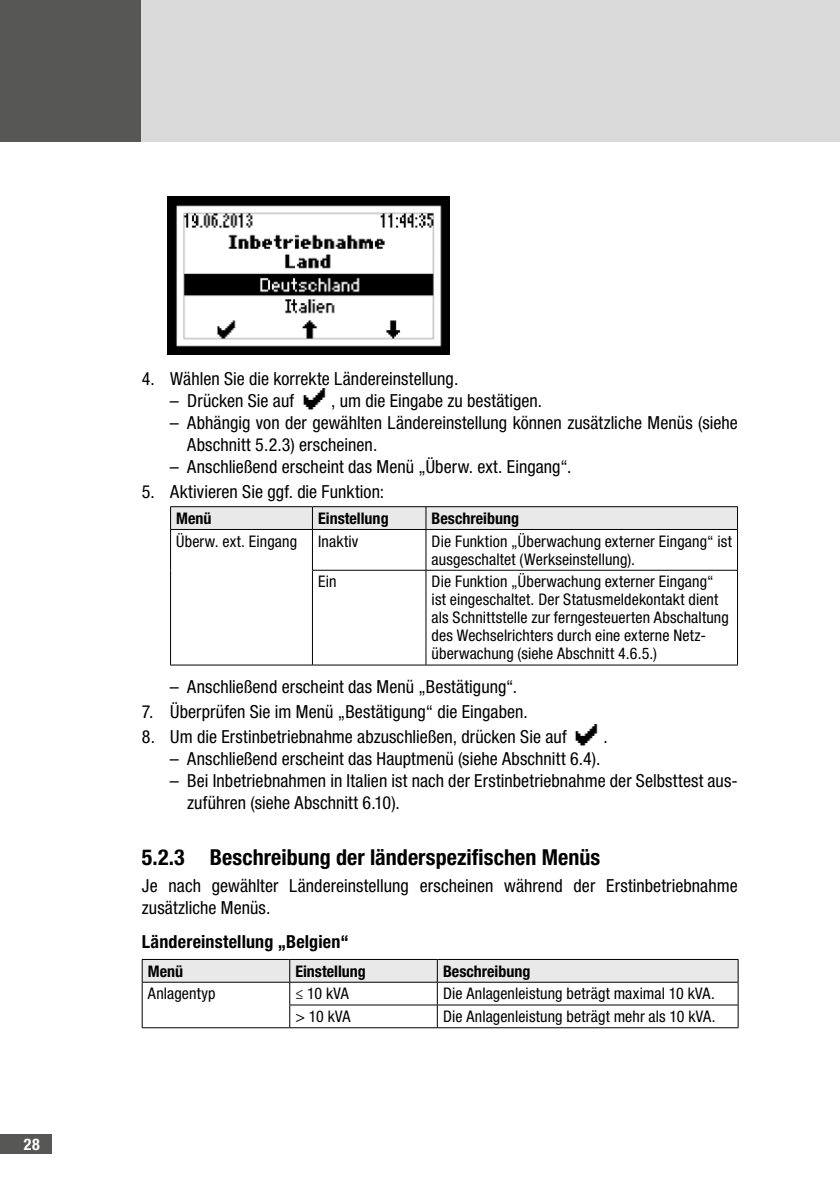
<style>
.page{position:relative;width:840px;height:1191px;background:#fff}
.page>*{position:absolute;margin:0;border:0;box-sizing:border-box;transform-origin:0 0}
.t1{font:700 condensed 22px "Helvetica Neue LT Std";letter-spacing:.005em;color:#000}
.t2{font:condensed 18px/22px "Helvetica Neue LT Std";color:#000}
.t3{font:700 condensed 18px "Helvetica Neue LT Std";letter-spacing:.01em;color:#000}
.t4{font:condensed 16px/18px "Helvetica Neue LT Std";letter-spacing:.005em;color:#000}
.t5{font:700 condensed 16px "Helvetica Neue LT Std";color:#000}
.t6{font:700 condensed 16px "Helvetica Neue LT Std";color:#fff}
</style>
<div class="page">
<div style="left:0;top:0;width:142px;height:142px;background:#575756"></div>
<div style="left:142px;top:0;width:697px;height:142px;background:#dadada"></div>
<div style="left:0;top:1134px;width:51px;height:20px;background:#575756"></div>
<img style="left:167px;top:196px;width:282px;height:158px">
<img style="left:303px;top:389px;width:23px;height:21px">
<svg style="left:313px;top:530px;width:423px;height:134px"></svg>
<hr style="left:170px;top:506px;width:142px;height:1px;background:#000">
<hr style="left:312px;top:506px;width:113px;height:1px;background:#000">
<hr style="left:425px;top:506px;width:312px;height:1px;background:#000">
<div style="left:170px;top:507px;width:567px;height:22px;background:#e9e9e9"></div>
<hr style="left:170px;top:529px;width:142px;height:1px;background:#000">
<hr style="left:170px;top:530px;width:1px;height:40px;background:#000">
<hr style="left:312px;top:529px;width:113px;height:1px;background:#000">
<hr style="left:312px;top:530px;width:1px;height:40px;background:#000">
<hr style="left:425px;top:529px;width:312px;height:1px;background:#000">
<hr style="left:425px;top:530px;width:1px;height:40px;background:#000">
<hr style="left:736px;top:530px;width:1px;height:40px;background:#000">
<hr style="left:170px;top:570px;width:1px;height:95px;background:#000">
<hr style="left:312px;top:570px;width:113px;height:1px;background:#000">
<hr style="left:312px;top:570px;width:1px;height:95px;background:#000">
<hr style="left:425px;top:570px;width:312px;height:1px;background:#000">
<hr style="left:425px;top:570px;width:1px;height:95px;background:#000">
<hr style="left:736px;top:570px;width:1px;height:95px;background:#000">
<hr style="left:170px;top:664px;width:142px;height:1px;background:#000">
<hr style="left:312px;top:664px;width:113px;height:1px;background:#000">
<hr style="left:425px;top:664px;width:312px;height:1px;background:#000">
<img style="left:575px;top:724px;width:23px;height:22px">
<hr style="left:142px;top:1027px;width:147px;height:1px;background:#000">
<svg style="left:142px;top:959px;width:596px;height:68px"></svg>
<hr style="left:289px;top:1027px;width:148px;height:1px;background:#000">
<hr style="left:437px;top:1027px;width:301px;height:1px;background:#000">
<p class="t6" style="left:24px;top:1134px;width:17px">28</p>
<p class="t2" style="left:142px;top:367px;width:318px">4. Wählen Sie die korrekte Ländereinstellung.</p>
<p class="t2" style="left:170px;top:389px;width:126px">– Drücken Sie auf</p>
<p class="t2" style="left:331px;top:389px;width:212px">, um die Eingabe zu bestätigen.</p>
<p class="t2" style="left:187px;top:411px;width:551px;text-indent:-17px">– Abhängig von der gewählten Ländereinstellung können zusätzliche Menüs (siehe<br>Abschnitt 5.2.3) erscheinen.</p>
<p class="t2" style="left:170px;top:455px;width:402px">– Anschließend erscheint das Menü „Überw. ext. Eingang“.</p>
<p class="t2" style="left:142px;top:480px;width:244px">5. Aktivieren Sie ggf. die Funktion:</p>
<p class="t5" style="left:176px;top:508px;width:37px">Menü</p>
<p class="t5" style="left:318px;top:508px;width:72px">Einstellung</p>
<p class="t5" style="left:431px;top:508px;width:89px">Beschreibung</p>
<p class="t4" style="left:176px;top:532px;width:122px">Überw. ext. Eingang</p>
<p class="t4" style="left:318px;top:532px;width:42px">Inaktiv</p>
<p class="t4" style="left:431px;top:532px;width:301px">Die Funktion „Überwachung externer Eingang“ ist ausgeschaltet (Werkseinstellung).</p>
<p class="t4" style="left:318px;top:572px;width:20px">Ein</p>
<p class="t4" style="left:431px;top:572px;width:298px">Die Funktion „Überwachung externer Eingang“ ist eingeschaltet. Der Statusmeldekontakt dient als Schnittstelle zur ferngesteuerten Abschaltung des Wechselrichters durch eine externe Netz&shy;überwachung (siehe Abschnitt 4.6.5.)</p>
<p class="t2" style="left:170px;top:675px;width:348px">– Anschließend erscheint das Menü „Bestätigung“.</p>
<p class="t2" style="left:142px;top:700px;width:387px">7. Überprüfen Sie im Menü „Bestätigung“ die Eingaben.</p>
<p class="t2" style="left:142px;top:725px;width:426px">8. Um die Erstinbetriebnahme abzuschließen, drücken Sie auf</p>
<p class="t2" style="left:603px;top:725px;width:6px">.</p>
<p class="t2" style="left:170px;top:747px;width:432px">– Anschließend erscheint das Hauptmenü (siehe Abschnitt 6.4).</p>
<p class="t2" style="left:187px;top:769px;width:551px;text-indent:-17px">– Bei Inbetriebnahmen in Italien ist nach der Erstinbetriebnahme der Selbsttest aus&shy;zuführen (siehe Abschnitt 6.10).</p>
<p class="t1" style="left:142px;top:843px;width:459px">5.2.3 Beschreibung der länderspezifischen Menüs</p>
<p class="t2" style="left:142px;top:875px;width:597px">Je nach gewählter Ländereinstellung erscheinen während der Erstinbetriebnahme zusätzliche Menüs.</p>
<p class="t3" style="left:142px;top:930px;width:208px">Ländereinstellung „Belgien“</p>
<p class="t5" style="left:148px;top:961px;width:37px">Menü</p>
<p class="t5" style="left:295px;top:961px;width:72px">Einstellung</p>
<p class="t5" style="left:443px;top:961px;width:89px">Beschreibung</p>
<p class="t4" style="left:148px;top:984px;width:69px">Anlagentyp</p>
<p class="t4" style="left:295px;top:984px;width:55px">≤ 10 kVA</p>
<p class="t4" style="left:443px;top:984px;width:273px">Die Anlagenleistung beträgt maximal 10 kVA.</p>
<p class="t4" style="left:295px;top:1007px;width:57px">&gt; 10 kVA</p>
<p class="t4" style="left:443px;top:1007px;width:274px">Die Anlagenleistung beträgt mehr als 10 kVA.</p>
</div>
